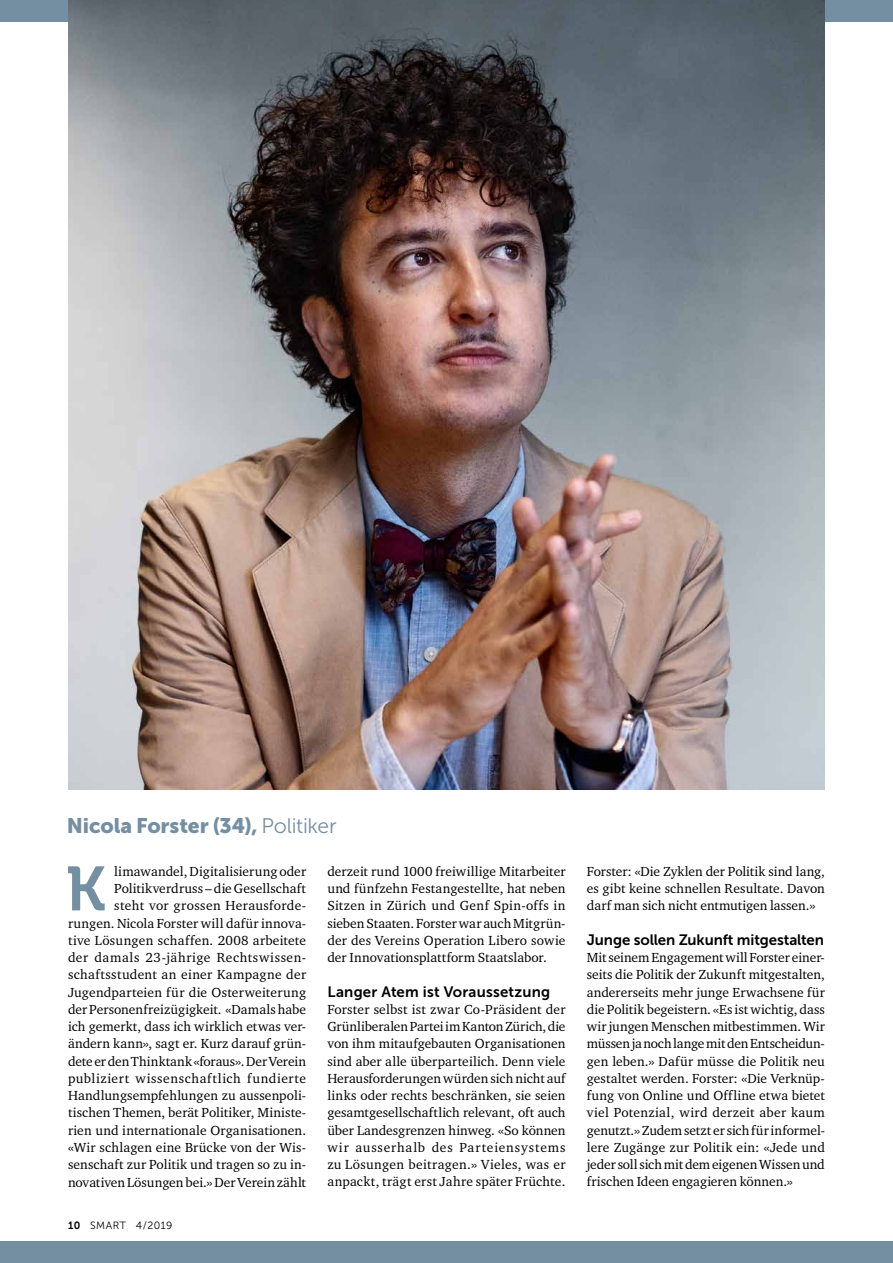
<style>
.page{position:relative;width:893px;height:1263px;background:#fff}
.page>*{position:absolute;margin:0;border:0;box-sizing:border-box;transform-origin:0 0}
.t1{font:62.1px "Museo 700";color:#758fa2}
.t2{font:21px "Museo Sans 900";letter-spacing:-.005em;color:#758fa2}
.t3{font:15px "Museo Sans 700";color:#000}
.t4{font:13.5px/17.2px "Charter ITC Std";letter-spacing:.01em;color:#000;text-align:justify}
.t5{font:10.5px "Museo Sans 300";letter-spacing:.04em;color:#000}
.s1{font-family:"Museo Sans 300"}
.s2{font-family:"Museo Sans 700"}
</style>
<div class="page">
<div style="left:0;top:0;width:893px;height:21px;background:#758fa2"></div>
<div style="left:0;top:1242px;width:893px;height:21px;background:#758fa2"></div>
<img style="left:68px;top:0;width:757px;height:790px">
<h2 class="t2" style="left:67px;top:814px;width:271px">Nicola Forster (34), <span class="s1">Politiker</span></h2>
<p class="t4" style="left:68px;top:862px;width:240px;text-align:right">limawandel, Digitalisierung oder Politikverdruss – die Gesellschaft<br>steht vor grossen Herausforde&shy;rungen. Nicola Forster will dafür innova&shy;tive Lösungen schaffen. 2008 arbeitete der damals 23-jährige Rechtswissen&shy;schaftsstudent an einer Kampagne der Jugendparteien für die Osterweiterung der Personenfreizügigkeit. «Damals habe ich gemerkt, dass ich wirklich etwas ver&shy;ändern kann», sagt er. Kurz darauf grün&shy;dete er den Thinktank «foraus». Der Verein publiziert wissenschaftlich fundierte Handlungsempfehlungen zu aussenpoli&shy;tischen Themen, berät Politiker, Ministe&shy;rien und internationale Organisationen. «Wir schlagen eine Brücke von der Wis&shy;senschaft zur Politik und tragen so zu in&shy;novativen Lösungen bei.» Der Verein zählt</p>
<p class="t4" style="left:327px;top:862px;width:240px">derzeit rund 1000 freiwillige Mitarbeiter und fünfzehn Festangestellte, hat neben Sitzen in Zürich und Genf Spin-offs in sieben Staaten. Forster war auch Mitgrün&shy;der des Vereins Operation Libero sowie der Innovationsplattform Staatslabor.</p>
<h1 class="t1" style="left:66px;top:854px;width:41px">K</h1>
<p class="t3" style="left:327px;top:983px;width:224px">Langer Atem ist Voraussetzung</p>
<p class="t4" style="left:327px;top:1000px;width:240px">Forster selbst ist zwar Co-Präsident der Grünliberalen Partei im Kanton Zürich, die von ihm mitaufgebauten Organisationen sind aber alle überparteilich. Denn viele Herausforderungen würden sich nicht auf links oder rechts beschränken, sie seien gesamtgesellschaftlich relevant, oft auch über Landesgrenzen hinweg. «So können wir ausserhalb des Parteiensystems zu Lösungen beitragen.» Vieles, was er anpackt, trägt erst Jahre später Früchte.</p>
<p class="t5" style="left:68px;top:1220px;width:106px"><span class="s2">10</span> SMART 4 / 2019</p>
<p class="t4" style="left:587px;top:862px;width:240px">Forster: «Die Zyklen der Politik sind lang, es gibt keine schnellen Resultate. Davon darf man sich nicht entmutigen lassen.»</p>
<p class="t3" style="left:587px;top:931px;width:239px">Junge sollen Zukunft mitgestalten</p>
<p class="t4" style="left:587px;top:949px;width:240px">Mit seinem Engagement will Forster einer&shy;seits die Politik der Zukunft mitgestalten, andererseits mehr junge Erwachsene für die Politik begeistern. «Es ist wichtig, dass wir jungen Menschen mitbestimmen. Wir müssen ja noch lange mit den Entscheidun&shy;gen leben.» Dafür müsse die Politik neu gestaltet werden. Forster: «Die Verknüp&shy;fung von Online und Offline etwa bietet viel Potenzial, wird derzeit aber kaum genutzt.» Zudem setzt er sich für informel&shy;lere Zugänge zur Politik ein: «Jede und jeder soll sich mit dem eigenen Wissen und frischen Ideen engagieren können.»</p>
</div>
